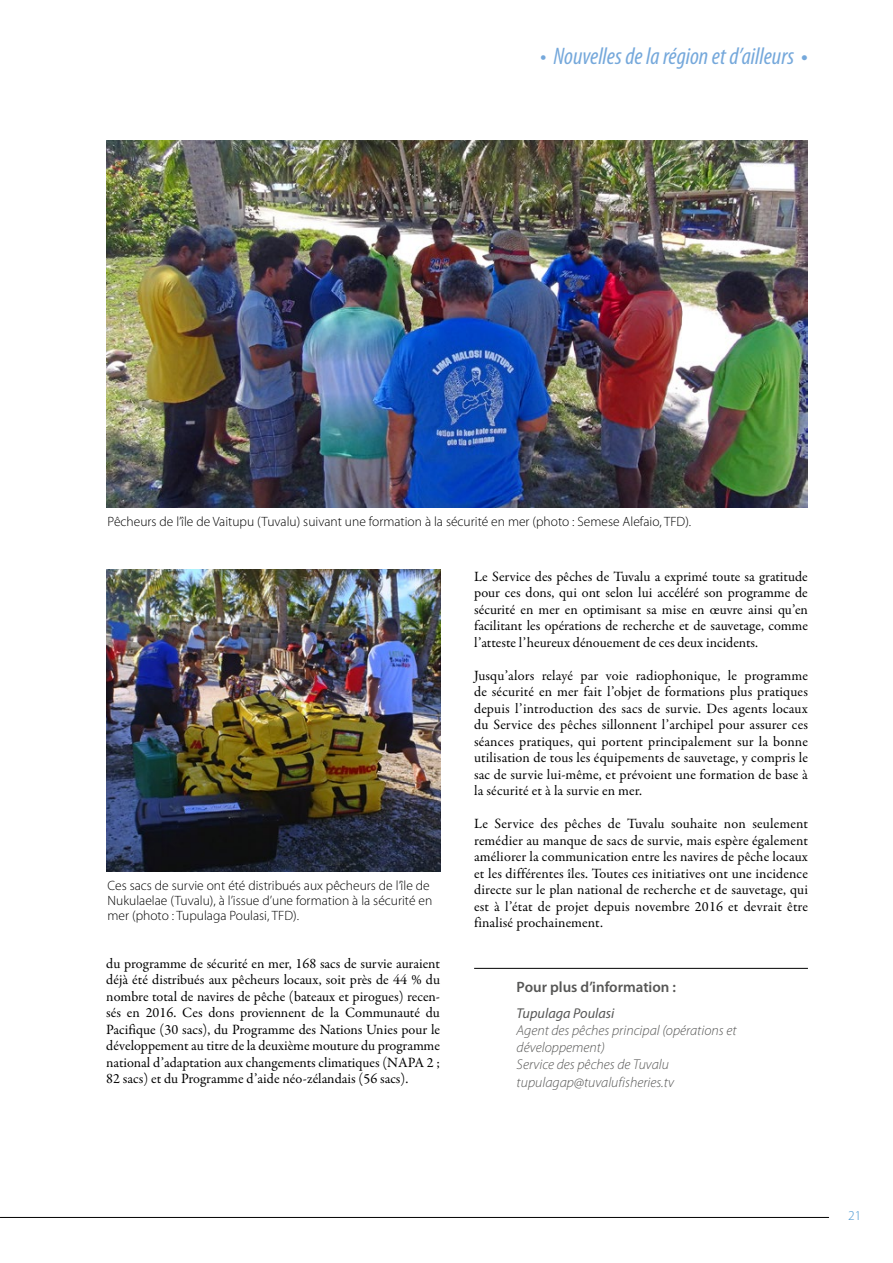
<style>
.page{position:relative;width:893px;height:1263px;background:#fff}
.page>*{position:absolute;margin:0;border:0;box-sizing:border-box;transform-origin:0 0}
.t1{font:italic condensed 24px "Myriad Pro";color:#75a8db}
.t2{font:600 15px "Myriad Pro";color:#575756}
.t3{font:14.25px/16.5px "Garamond Premr Pro";color:#000;text-align:justify}
.t4{font:italic 300 14.25px/17.2px "Myriad Pro";color:#575756}
.t5{font:italic 14.25px "Myriad Pro";color:#575756}
.t6{font:300 13.5px/15px "Myriad Pro";color:#000}
.t7{font:300 13.5px "Myriad Pro";color:#4394d1}
.s1{font-style:normal;font-stretch:normal}
</style>
<div class="page">
<hr style="left:0;top:1217px;width:829px;height:1px;background:#000">
<img style="left:106px;top:140px;width:702px;height:367px">
<img style="left:106px;top:570px;width:334px;height:302px">
<hr style="left:474px;top:968px;width:334px;height:1px;background:#000">
<h1 class="t1" style="left:540px;top:41px;width:269px">• Nouvelles de la région et d’ailleurs <span class="s1">•</span></h1>
<p class="t6" style="left:108px;top:514px;width:585px">Pêcheurs de l’île de Vaitupu (Tuvalu) suivant une formation à la sécurité en mer (photo : Semese Alefaio, TFD).</p>
<p class="t6" style="left:108px;top:878px;width:326px">Ces sacs de survie ont été distribués aux pêcheurs de l’île de<br>Nukulaelae (Tuvalu), à l’issue d’une formation à la sécurité en mer (photo : Tupulaga Poulasi, TFD).</p>
<p class="t3" style="left:106px;top:955px;width:335px">du programme de sécurité en mer, 168 sacs de survie auraient déjà été distribués aux pêcheurs locaux, soit près de 44 % du nombre total de navires de pêche (bateaux et pirogues) recen&shy;sés en 2016. Ces dons proviennent de la Communauté du Pacifique (30 sacs), du Programme des Nations Unies pour le développement au titre de la deuxième mouture du programme national d’adaptation aux changements climatiques (NAPA 2 ; 82 sacs) et du Programme d’aide néo-zélandais (56 sacs).</p>
<p class="t3" style="left:474px;top:568px;width:335px">Le Service des pêches de Tuvalu a exprimé toute sa gratitude pour ces dons, qui ont selon lui accéléré son programme de sécurité en mer en optimisant sa mise en œuvre ainsi qu’en facilitant les opérations de recherche et de sauvetage, comme l’atteste l’heureux dénouement de ces deux incidents.</p>
<p class="t3" style="left:474px;top:667px;width:335px">Jusqu’alors relayé par voie radiophonique, le programme de sécurité en mer fait l’objet de formations plus pratiques depuis l’introduction des sacs de survie. Des agents locaux du Service des pêches sillonnent l’archipel pour assurer ces séances pratiques, qui portent principalement sur la bonne utilisation de tous les équipements de sauvetage, y compris le sac de survie lui-même, et prévoient une formation de base à la sécurité et à la survie en mer.</p>
<p class="t3" style="left:474px;top:816px;width:335px">Le Service des pêches de Tuvalu souhaite non seulement remédier au manque de sacs de survie, mais espère également améliorer la communication entre les navires de pêche locaux et les différentes îles. Toutes ces initiatives ont une incidence directe sur le plan national de recherche et de sauvetage, qui est à l’état de projet depuis novembre 2016 et devrait être finalisé prochainement.</p>
<p class="t2" style="left:517px;top:977px;width:161px">Pour plus d’information :</p>
<p class="t5" style="left:517px;top:1004px;width:99px">Tupulaga Poulasi</p>
<p class="t4" style="left:517px;top:1021px;width:221px">Agent des pêches principal (opérations et développement)<br>Service des pêches de Tuvalu tupulagap@tuvalufisheries.tv</p>
<p class="t7" style="left:848px;top:1207px;width:15px">21</p>
</div>
